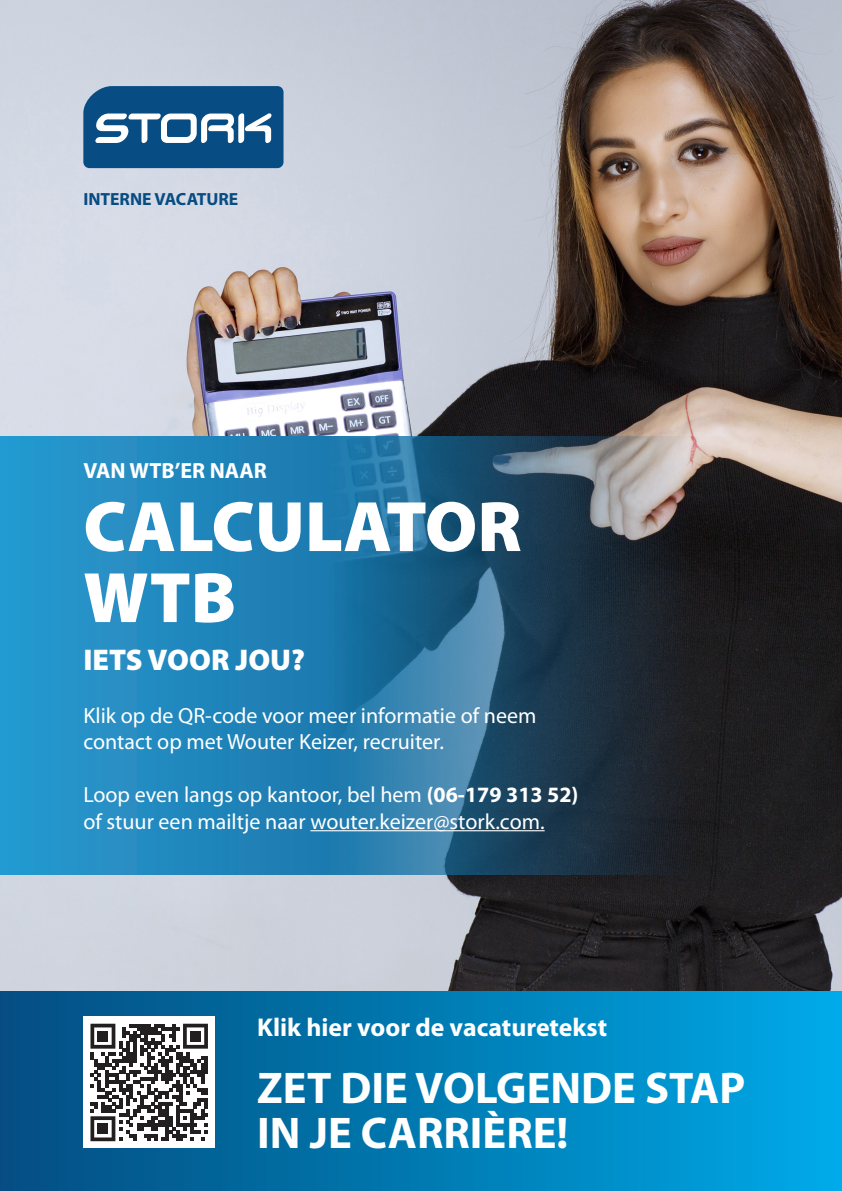
<style>
.page{position:relative;width:842px;height:1191px;background:#fff}
.page>*{position:absolute;margin:0;border:0;box-sizing:border-box;transform-origin:0 0}
.t1{font:900 72px/71px "Myriad Pro";color:#fff}
.t2{font:700 44.6px/44.6px "Myriad Pro";color:#fff}
.t3{font:900 30px "Myriad Pro";color:#fff}
.t4{font:700 25.8px "Myriad Pro";color:#fff}
.t5{font:22px/26.4px "Myriad Pro";color:#fff}
.t6{font:700 22px "Myriad Pro";color:#fff}
.t7{font:700 17.6px "Myriad Pro";color:#074c82}
.s1{font-weight:700}
</style>
<div class="page">
<img style="left:0;top:0;width:842px;height:991px">
<svg style="left:83px;top:86px;width:200px;height:82px;background:#306a96"></svg>
<div style="left:0;top:991px;width:842px;height:200px;background:linear-gradient(to right,#034c7f,#00a9e6)"></div>
<svg style="left:0;top:437px;width:842px;height:437px;background:#286383"></svg>
<hr style="left:310px;top:830px;width:235px;height:1px;background:#fff">
<div style="left:83px;top:1016px;width:132px;height:132px;background:#fff"></div>
<svg style="left:90px;top:1023px;width:118px;height:118px"></svg>
<div style="left:98px;top:1030px;width:10px;height:11px;background:#231f20"></div>
<div style="left:190px;top:1030px;width:11px;height:11px;background:#231f20"></div>
<div style="left:98px;top:1123px;width:10px;height:11px;background:#231f20"></div>
<p class="t7" style="left:83px;top:188px;width:156px">INTERNE VACATURE</p>
<p class="t6" style="left:83px;top:456px;width:185px">VAN WTB’ER NAAR</p>
<p class="t1" style="left:83px;top:492px;width:440px">CALCULATOR<br>WTB</p>
<p class="t3" style="left:83px;top:643px;width:223px">IETS VOOR JOU?</p>
<p class="t5" style="left:83px;top:702px;width:455px">Klik op de QR-code voor meer informatie of neem contact op met Wouter Keizer, recruiter.</p>
<p class="t5" style="left:83px;top:781px;width:497px">Loop even langs op kantoor, bel hem <span class="s1">(06-179 313 52) </span>of stuur een mailtje naar wouter.keizer@stork.com.</p>
<p class="t4" style="left:257px;top:1010px;width:351px">Klik hier voor de vacaturetekst</p>
<p class="t2" style="left:257px;top:1064px;width:490px">ZET DIE VOLGENDE STAP<br>IN JE CARRIÈRE!</p>
</div>
